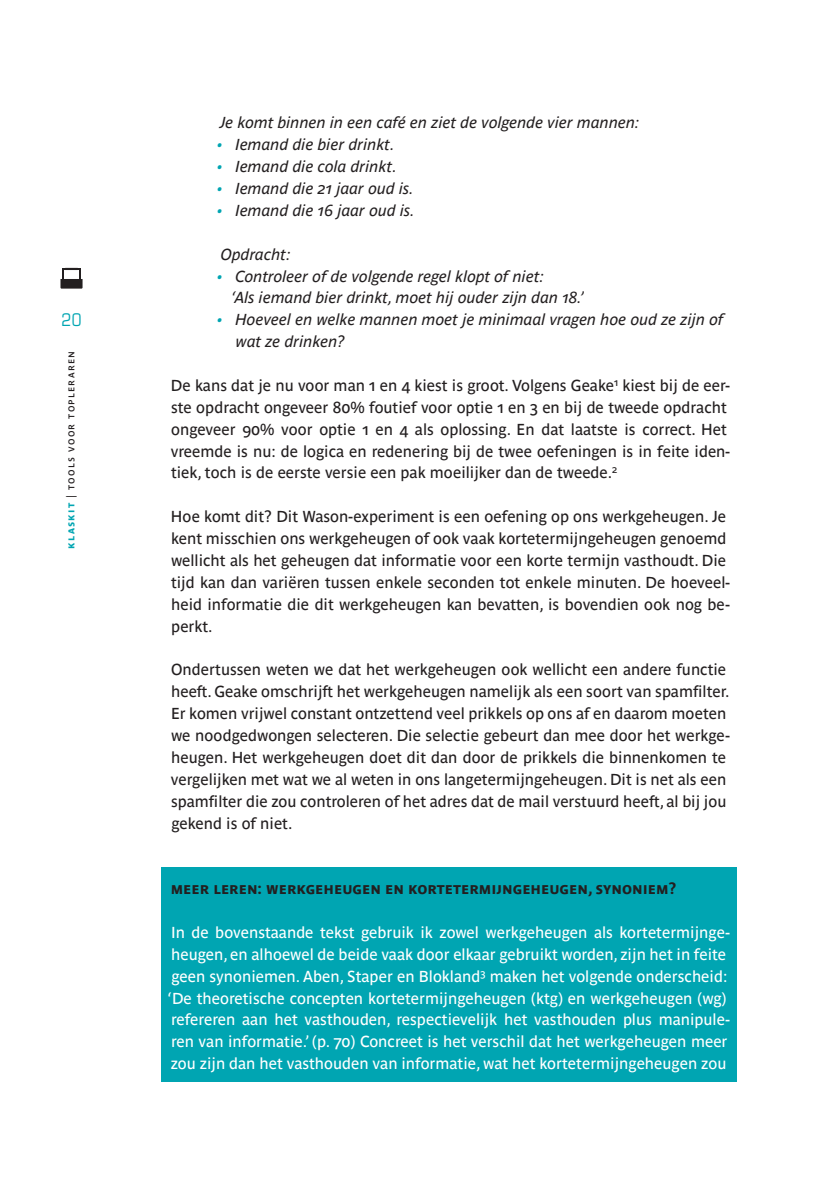
<style>
.page{position:relative;width:838px;height:1185px;background:#fff}
.page>*{position:absolute;margin:0;border:0;box-sizing:border-box;transform-origin:0 0}
.t1{font:condensed 17.5px "Eurostile";color:#00a5b2}
.t2{font:15.75px/21.9px "Parisine Ptf";color:#231f20}
.t3{font:15.75px/21.9px "Parisine Ptf";color:#fff}
.t4{font:italic 15.75px/21.9px "Parisine Ptf";color:#231f20}
.t5{font:700 15.75px "Parisine Ptf";color:#231f20}
.t6{font:10.5px "Parisine Ptf";letter-spacing:.115em;color:#231f20}
.s1{font-weight:700;color:#00a5b2}
.s2{color:#00a5b2}
</style>
<div class="page">
<div style="left:161px;top:867px;width:575px;height:40px;background:#00a5b2"></div>
<div style="left:161px;top:889px;width:575px;height:40px;background:#00a5b2"></div>
<div style="left:161px;top:916px;width:575px;height:166px;background:#00a5b2"></div>
<svg style="left:60px;top:268px;width:22px;height:21px"></svg>
<p class="t1" style="left:61px;top:309px;width:21px">20</p>
<p class="t6" style="left:63px;top:548px;width:199px;rotate:-90deg"><span class="s1">klaskit</span> | tools voor topleraren</p>
<p class="t4" style="left:220px;top:110px;width:421px">Je komt binnen in een café en ziet de volgende vier mannen:</p>
<p class="t4" style="left:217px;top:132px;width:179px"><span class="s2">•</span> Iemand die bier drinkt.</p>
<p class="t4" style="left:217px;top:154px;width:181px"><span class="s2">•</span> Iemand die cola drinkt.</p>
<p class="t4" style="left:217px;top:176px;width:198px"><span class="s2">•</span> Iemand die 21 jaar oud is.</p>
<p class="t4" style="left:217px;top:198px;width:199px"><span class="s2">•</span> Iemand die 16 jaar oud is.</p>
<p class="t4" style="left:221px;top:242px;width:72px">Opdracht:</p>
<p class="t4" style="left:231px;top:264px;width:354px;text-indent:-14px"><span class="s2">•</span> Controleer of de volgende regel klopt of niet:<br>‘Als iemand bier drinkt, moet hij ouder zijn dan 18.’</p>
<p class="t4" style="left:236px;top:307px;width:489px;text-indent:-18px"><span class="s2">•</span> Hoeveel en welke mannen moet je minimaal vragen hoe oud ze zijn of wat ze drinken?</p>
<p class="t2" style="left:171px;top:373px;width:560px">De kans dat je nu voor man 1 en 4 kiest is groot. Volgens Geake<sup>1</sup> kiest bij de eer&shy;ste opdracht ongeveer 80% foutief voor optie 1 en 3 en bij de tweede opdracht ongeveer 90% voor optie 1 en 4 als oplossing. En dat laatste is correct. Het vreemde is nu: de logica en redenering bij de twee oefeningen is in feite iden&shy;tiek, toch is de eerste versie een pak moeilijker dan de tweede.<sup>2</sup></p>
<p class="t2" style="left:171px;top:504px;width:560px">Hoe komt dit? Dit Wason-experiment is een oefening op ons werkgeheugen. Je kent misschien ons werkgeheugen of ook vaak kortetermijngeheugen genoemd wellicht als het geheugen dat informatie voor een korte termijn vasthoudt. Die tijd kan dan variëren tussen enkele seconden tot enkele minuten. De hoeveel&shy;heid informatie die dit werkgeheugen kan bevatten, is bovendien ook nog be&shy;perkt.</p>
<p class="t2" style="left:171px;top:657px;width:560px">Ondertussen weten we dat het werkgeheugen ook wellicht een andere functie heeft. Geake omschrijft het werkgeheugen namelijk als een soort van spamfilter.<br>Er komen vrijwel constant ontzettend veel prikkels op ons af en daarom moeten we noodgedwongen selecteren. Die selectie gebeurt dan mee door het werkge&shy;heugen. Het werkgeheugen doet dit dan door de prikkels die binnenkomen te vergelijken met wat we al weten in ons langetermijngeheugen. Dit is net als een spamfilter die zou controleren of het adres dat de mail verstuurd heeft, al bij jou gekend is of niet.</p>
<p class="t5" style="left:171px;top:877px;width:507px">Meer leren: Werkgeheugen en kortetermijngeheugen, synoniem?</p>
<p class="t3" style="left:168px;top:920px;width:563px">In de bovenstaande tekst gebruik ik zowel werkgeheugen als kortetermijnge&shy;heugen, en alhoewel de beide vaak door elkaar gebruikt worden, zijn het in feite geen synoniemen. Aben, Staper en Blokland<sup>3</sup> maken het volgende onderscheid: ‘De theoretische concepten kortetermijngeheugen (ktg) en werkgeheugen (wg) refereren aan het vasthouden, respectievelijk het vasthouden plus manipule&shy;ren van informatie.’ (p. 70) Concreet is het verschil dat het werkgeheugen meer zou zijn dan het vasthouden van informatie, wat het kortetermijngeheugen zou</p>
</div>
